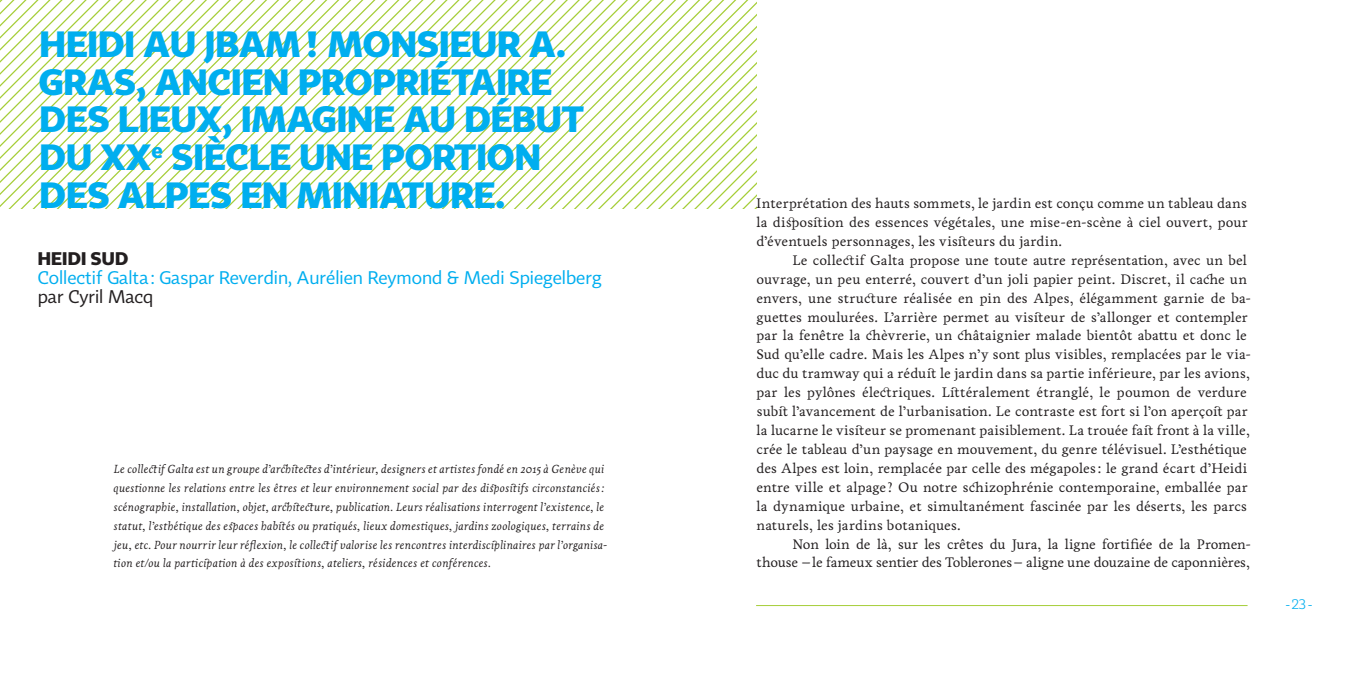
<style>
.page{position:relative;width:1361px;height:681px;background:#fff}
.page>*{position:absolute;margin:0;border:0;box-sizing:border-box;transform-origin:0 0}
.t1{font:700 36px/37.8px "Tabac Sans";color:#00aeef}
.t2{font:18px "Tabac Sans";color:#00aeef}
.t3{font:18px "Tabac Sans";color:#231f20}
.t4{font:700 18px "Tabac Sans";letter-spacing:.015em;color:#231f20}
.t5{font:14.1px/18.9px "Livory";letter-spacing:.005em;color:#231f20;text-align:justify}
.t6{font:300 14.1px "Tabac Sans";color:#00aeef}
.t7{font:italic 12px/18.9px "Livory";letter-spacing:.015em;color:#231f20}
</style>
<div class="page">
<svg style="left:0;top:0;width:756px;height:208px"></svg>
<hr style="left:756px;top:605px;width:491px;height:1px;background:#a6ce39">
<h1 class="t1" style="left:39px;top:25px;width:546px">HEIDI AU JBAM! MONSIEUR A.<br>GRAS, ANCIEN PROPRIÉTAIRE<br>DES LIEUX, IMAGINE AU DÉBUT<br>DU XX<sup>e</sup> SIÈCLE UNE PORTION<br>DES ALPES EN MINIATURE.</h1>
<p class="t4" style="left:38px;top:247px;width:92px">HEIDI SUD</p>
<p class="t2" style="left:38px;top:266px;width:565px">Collectif Galta: Gaspar Reverdin, Aurélien Reymond &amp; Medi Spiegelberg</p>
<p class="t3" style="left:38px;top:285px;width:117px">par Cyril Macq</p>
<p class="t7" style="left:114px;top:459px;width:495px">Le collectif Galta est un groupe d’architectes d’intérieur, designers et artistes fondé en 2015 à Genève qui questionne les relations entre les êtres et leur environnement social par des dispositifs circonstanciés: scénographie, installation, objet, architecture, publication. Leurs réalisations interrogent l’existence, le statut, l’esthétique des espaces habités ou pratiqués, lieux domestiques, jardins zoologiques, terrains de jeu, etc. Pour nourrir leur réflexion, le collectif valorise les rencontres interdisciplinaires par l’organisa&shy;tion et/ou la participation à des expositions, ateliers, résidences et conférences.</p>
<p class="t5" style="left:756px;top:194px;width:493px">Interprétation des hauts sommets, le jardin est conçu comme un tableau dans la disposition des essences végétales, une mise-en-scène à ciel ouvert, pour d’éventuels personnages, les visiteurs du jardin.</p>
<p class="t5" style="left:756px;top:250px;width:496px;text-align:left;text-indent:36px">Le collectif Galta propose une toute autre représentation, avec un bel ouvrage, un peu enterré, couvert d’un joli papier peint. Discret, il cache un envers, une structure réalisée en pin des Alpes, élégamment garnie de ba&shy;guettes moulurées. L’arrière permet au visiteur de s’allonger et contempler par la fenêtre la chèvrerie, un châtaignier malade bientôt abattu et donc le Sud qu’elle cadre. Mais les Alpes n’y sont plus visibles, remplacées par le via&shy;duc du tramway qui a réduit le jardin dans sa partie inférieure, par les avions, par les pylônes électriques. Littéralement étranglé, le poumon de verdure subit l’avancement de l’urbanisation. Le contraste est fort si l’on aperçoit par la lucarne le visiteur se promenant paisiblement. La trouée fait front à la ville, crée le tableau d’un paysage en mouvement, du genre télévisuel. L’esthétique des Alpes est loin, remplacée par celle des mégapoles : le grand écart d’Heidi entre ville et alpage ? Ou notre schizophrénie contemporaine, emballée par la dynamique urbaine, et simultanément fascinée par les déserts, les parcs naturels, les jardins botaniques.</p>
<p class="t5" style="left:756px;top:534px;width:496px;text-align:right">Non loin de là, sur les crêtes du Jura, la ligne fortifiée de la Promen&shy;thouse –le fameux sentier des Toblerones– aligne une douzaine de caponnières,</p>
<p class="t6" style="left:1285px;top:595px;width:29px">-23-</p>
</div>
